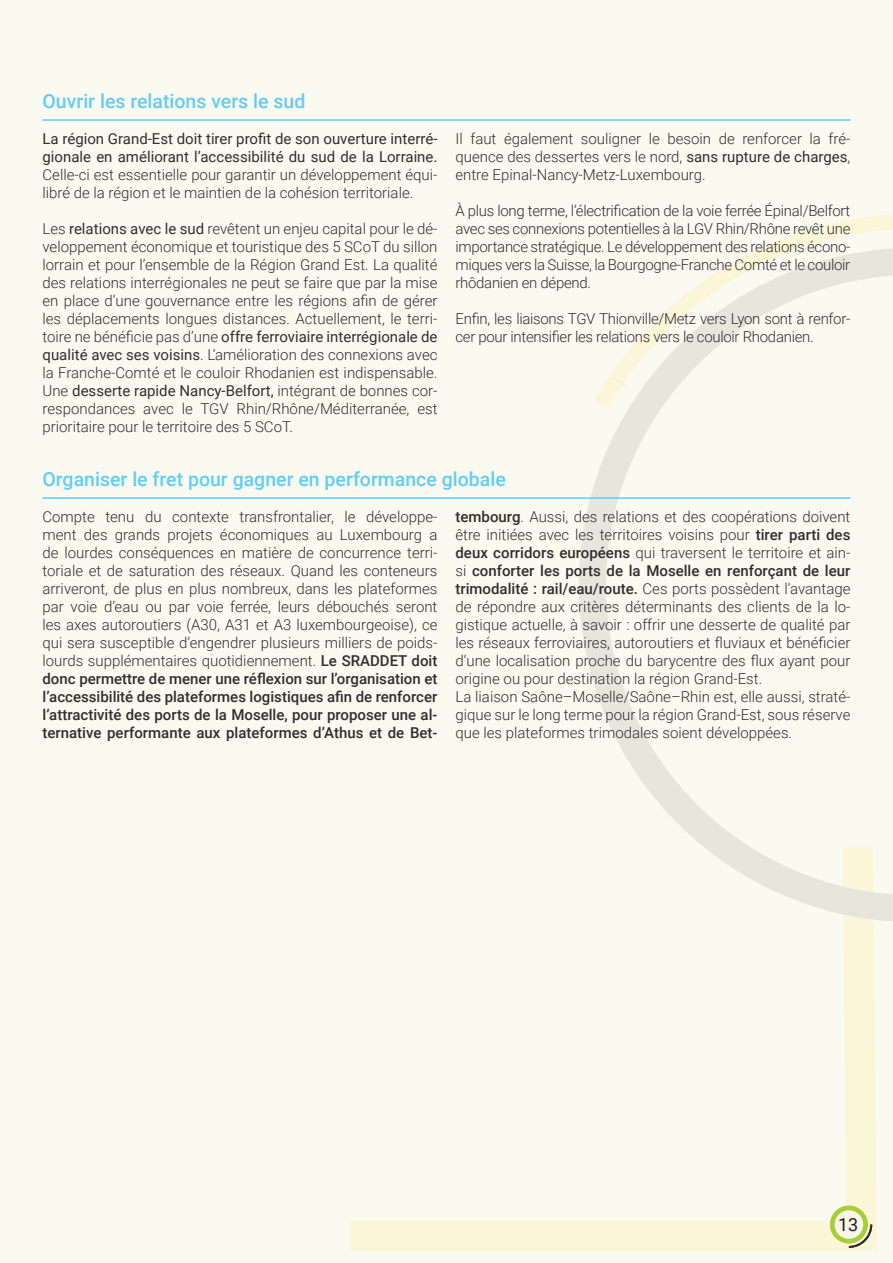
<style>
.page{position:relative;width:893px;height:1263px;background:#fbfaf0}
.page>*{position:absolute;margin:0;border:0;box-sizing:border-box;transform-origin:0 0}
.t1{font:500 19.5px "Roboto";color:#62cdf5}
.t2{font:700 18.15px "Cooper Hewitt";color:#201d1e}
.t3{font:18px "Roboto";color:#231f20}
.t4{font:300 15px/18px "Roboto";color:#2f2e31;text-align:justify}
.t5{font:300 15px/18px "Roboto";letter-spacing:-.02em;color:#2f2e31}
.t6{font:15px/18px "Roboto";color:#2f2e31}
.s1{font-weight:400}
.s2{font-weight:500}
</style>
<div class="page">
<svg style="left:768px;top:215px;width:125px;height:30px"></svg>
<svg style="left:350px;top:923px;width:527px;height:327px"></svg>
<svg style="left:579px;top:245px;width:314px;height:678px"></svg>
<div style="left:830px;top:1206px;width:38px;height:37px;background:#a6ce39;border-radius:50%"></div>
<svg style="left:847px;top:1222px;width:26px;height:27px"></svg>
<div style="left:835px;top:1210px;width:28px;height:29px;background:#f9f6e6;border-radius:50%"></div>
<hr style="left:43px;top:119px;width:807px;height:2px;background:#62cdf5">
<hr style="left:43px;top:497px;width:807px;height:2px;background:#62cdf5">
<h1 class="t1" style="left:43px;top:87px;width:264px">Ouvrir les relations vers le sud</h1>
<p class="t6" style="left:43px;top:129px;width:396px">La région Grand-Est doit tirer profit de son ouverture interré&shy;gionale en améliorant l’accessibilité du sud de la Lorraine.</p>
<p class="t4" style="left:43px;top:165px;width:396px">Celle-ci est essentielle pour garantir un développement équi&shy;libré de la région et le maintien de la cohésion territoriale.</p>
<p class="t4" style="left:43px;top:219px;width:396px">Les <span class="s1">relations avec le sud</span> revêtent un enjeu capital pour le dé&shy;veloppement économique et touristique des 5 SCoT du sillon lorrain et pour l’ensemble de la Région Grand Est. La qualité des relations interrégionales ne peut se faire que par la mise en place d’une gouvernance entre les régions afin de gérer les déplacements longues distances. Actuellement, le terri&shy;toire ne bénéficie pas d’une <span class="s1">offre ferroviaire interrégionale de qualité avec ses voisins</span>. L’amélioration des connexions avec la Franche-Comté et le couloir Rhodanien est indispensable.<br>Une <span class="s1">desserte rapide Nancy-Belfort,</span> intégrant de bonnes cor&shy;respondances avec le TGV Rhin/Rhône/Méditerranée, est prioritaire pour le territoire des 5 SCoT.</p>
<p class="t4" style="left:455px;top:129px;width:396px">Il faut également souligner le besoin de renforcer la fré&shy;quence des dessertes vers le nord, <span class="s1">sans rupture de charges</span>, entre Epinal-Nancy-Metz-Luxembourg.</p>
<p class="t4" style="left:455px;top:201px;width:396px">À plus long terme, l’électrification de la voie ferrée Épinal/Belfort avec ses connexions potentielles à la LGV Rhin/Rhône revêt une importance stratégique. Le développement des relations écono&shy;miques vers la Suisse, la Bourgogne-Franche Comté et le couloir rhôdanien en dépend.</p>
<p class="t5" style="left:455px;top:309px;width:396px">Enfin, les liaisons TGV Thionville/Metz vers Lyon sont à renfor&shy;cer pour intensifier les relations vers le couloir Rhodanien.</p>
<h1 class="t1" style="left:43px;top:465px;width:465px">Organiser le fret pour gagner en performance globale</h1>
<p class="t4" style="left:43px;top:507px;width:396px">Compte tenu du contexte transfrontalier, le développe&shy;ment des grands projets économiques au Luxembourg a de lourdes conséquences en matière de concurrence terri&shy;toriale et de saturation des réseaux. Quand les conteneurs arriveront, de plus en plus nombreux, dans les plateformes par voie d’eau ou par voie ferrée, leurs débouchés seront les axes autoroutiers (A30, A31 et A3 luxembourgeoise), ce qui sera susceptible d’engendrer plusieurs milliers de poids&shy;lourds supplémentaires quotidiennement. <span class="s2">Le SRADDET doit donc permettre de mener une réflexion sur l’organisation et l’accessibilité des plateformes logistiques afin de renforcer l’attractivité des ports de la Moselle, pour proposer une al&shy;ternative performante aux plateformes d’Athus et de Bet-</span></p>
<p class="t4" style="left:455px;top:507px;width:396px;text-align:left"><span class="s2">tembourg</span>. Aussi, des relations et des coopérations doivent être initiées avec les territoires voisins pour <span class="s2">tirer parti des deux corridors européens</span> qui traversent le territoire et ain&shy;si <span class="s2">conforter les ports de la Moselle en renforçant de leur trimodalité : rail/eau/route.</span> Ces ports possèdent l’avantage de répondre aux critères déterminants des clients de la lo&shy;gistique actuelle, à savoir : offrir une desserte de qualité par les réseaux ferroviaires, autoroutiers et fluviaux et bénéficier d’une localisation proche du barycentre des flux ayant pour origine ou pour destination la région Grand-Est.<br>La liaison Saône–Moselle/Saône–Rhin est, elle aussi, straté&shy;gique sur le long terme pour la région Grand-Est, sous réserve que les plateformes trimodales soient développées.</p>
<p class="t3" style="left:838px;top:1212px;width:22px">13</p>
<p class="t2" style="left:853px;top:1235px;width:11px;rotate:-180deg">1</p>
</div>
